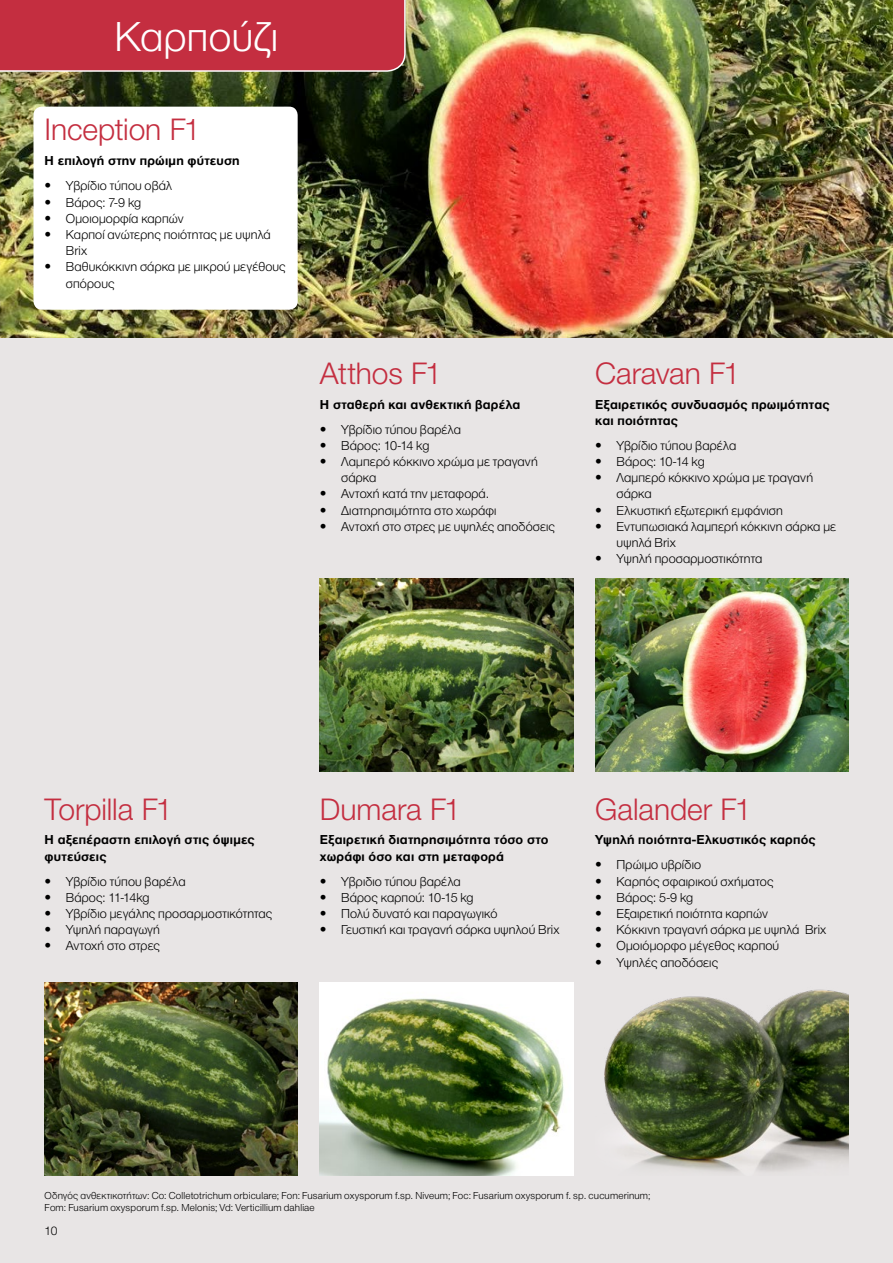
<style>
.page{position:relative;width:893px;height:1263px;background:#e8e5e5}
.page>*{position:absolute;margin:0;border:0;box-sizing:border-box;transform-origin:0 0}
.t1{font:300 43.5px "Helvetica Neue Greek";letter-spacing:.01em;color:#fff}
.t2{font:300 30px "Helvetica Neue LT Pro";letter-spacing:-.005em;color:#c42e40}
.t3{font:300 13.5px/16.2px "Helvetica Neue Greek";letter-spacing:.01em;color:#000}
.t4{font:700 13.5px/16.2px "Helvetica Neue Greek";letter-spacing:.015em;color:#000}
.t5{font:300 12px "Helvetica Neue LT Pro";color:#000}
.t6{font:300 10.5px/12.6px "Helvetica Neue Greek";letter-spacing:.015em;color:#000}
.s1{font-family:"Helvetica Neue LT Pro"}
</style>
<div class="page">
<img style="left:0;top:0;width:893px;height:337px">
<div style="left:0;top:0;width:406px;height:73px;background:#c42e40"></div>
<div style="left:33px;top:107px;width:265px;height:203px;background:#fff;border-radius:9px"></div>
<img style="left:45px;top:982px;width:253px;height:193px">
<img style="left:320px;top:982px;width:253px;height:194px">
<img style="left:320px;top:578px;width:253px;height:193px">
<img style="left:604px;top:989px;width:244px;height:184px">
<img style="left:595px;top:578px;width:253px;height:193px">
<h1 class="t1" style="left:114px;top:14px;width:166px">Kαρπούζι</h1>
<h2 class="t2" style="left:45px;top:111px;width:157px">Inception F1</h2>
<p class="t4" style="left:45px;top:153px;width:197px">Η επιλογή στην πρώιμη φύτευση</p>
<p class="t3" style="left:45px;top:178px;width:129px"><span class="s1">•</span> Υβρίδιο τύπου οβάλ</p>
<p class="t3" style="left:45px;top:194px;width:98px"><span class="s1">•</span> Βάρος: 7-9 kg</p>
<p class="t3" style="left:45px;top:210px;width:140px"><span class="s1">•</span> Ομοιομορφία καρπών</p>
<p class="t3" style="left:66px;top:226px;width:206px;text-indent:-21px"><span class="s1">•</span> Καρποί ανώτερης ποιότητας με υψηλά<br>Brix</p>
<p class="t3" style="left:66px;top:259px;width:221px;text-indent:-21px"><span class="s1">•</span> Βαθυκόκκινη σάρκα με μικρού μεγέθους σπόρους</p>
<h2 class="t2" style="left:320px;top:355px;width:123px">Atthos F1</h2>
<p class="t4" style="left:320px;top:396px;width:202px">Η σταθερή και ανθεκτική βαρέλα</p>
<p class="t3" style="left:320px;top:421px;width:143px"><span class="s1">•</span> Υβρίδιο τύπου βαρέλα</p>
<p class="t3" style="left:320px;top:437px;width:111px"><span class="s1">•</span> Βάρος: 10-14 kg</p>
<p class="t3" style="left:341px;top:453px;width:198px;text-indent:-21px"><span class="s1">•</span> Λαμπερό κόκκινο χρώμα με τραγανή σάρκα</p>
<p class="t3" style="left:320px;top:486px;width:171px"><span class="s1">•</span> Αντοχή κατά την μεταφορά.</p>
<p class="t3" style="left:320px;top:502px;width:178px"><span class="s1">•</span> Διατηρησιμότητα στο χωράφι</p>
<p class="t3" style="left:320px;top:518px;width:237px"><span class="s1">•</span> Αντοχή στο στρες με υψηλές αποδόσεις</p>
<h2 class="t2" style="left:595px;top:355px;width:146px">Caravan F1</h2>
<p class="t4" style="left:595px;top:396px;width:236px">Εξαιρετικός συνδυασμός πρωιμότητας και ποιότητας</p>
<p class="t3" style="left:595px;top:437px;width:143px"><span class="s1">•</span> Υβρίδιο τύπου βαρέλα</p>
<p class="t3" style="left:595px;top:453px;width:111px"><span class="s1">•</span> Βάρος: 10-14 kg</p>
<p class="t3" style="left:617px;top:469px;width:198px;text-indent:-21px"><span class="s1">•</span> Λαμπερό κόκκινο χρώμα με τραγανή σάρκα</p>
<p class="t3" style="left:595px;top:502px;width:189px"><span class="s1">•</span> Ελκυστική εξωτερική εμφάνιση</p>
<p class="t3" style="left:617px;top:518px;width:221px;text-indent:-21px"><span class="s1">•</span> Εντυπωσιακά λαμπερή κόκκινη σάρκα με υψηλά Brix</p>
<p class="t3" style="left:595px;top:550px;width:169px"><span class="s1">•</span> Υψηλή προσαρμοστικότητα</p>
<h2 class="t2" style="left:45px;top:790px;width:129px">Torpilla F1</h2>
<p class="t4" style="left:45px;top:832px;width:212px">Η αξεπέραστη επιλογή στις όψιμες φυτεύσεις</p>
<p class="t3" style="left:45px;top:873px;width:143px"><span class="s1">•</span> Υβρίδιο τύπου βαρέλα</p>
<p class="t3" style="left:45px;top:889px;width:106px"><span class="s1">•</span> Βάρος: 11-14kg</p>
<p class="t3" style="left:45px;top:905px;width:229px"><span class="s1">•</span> Υβρίδιο μεγάλης προσαρμοστικότητας</p>
<p class="t3" style="left:45px;top:921px;width:117px"><span class="s1">•</span> Υψηλή παραγωγή</p>
<p class="t3" style="left:45px;top:938px;width:117px"><span class="s1">•</span> Αντοχή στο στρες</p>
<h2 class="t2" style="left:320px;top:790px;width:142px">Dumara F1</h2>
<p class="t4" style="left:320px;top:832px;width:230px">Εξαιρετική διατηρησιμότητα τόσο στο χωράφι όσο και στη μεταφορά</p>
<p class="t3" style="left:320px;top:873px;width:142px"><span class="s1">•</span> Υβριδιο τύπου βαρέλα</p>
<p class="t3" style="left:320px;top:889px;width:155px"><span class="s1">•</span> Βάρος καρπού: 10-15 kg</p>
<p class="t3" style="left:320px;top:905px;width:179px"><span class="s1">•</span> Πολύ δυνατό και παραγωγικό</p>
<p class="t3" style="left:320px;top:921px;width:241px"><span class="s1">•</span> Γευστική και τραγανή σάρκα υψηλού Brix</p>
<h2 class="t2" style="left:595px;top:790px;width:158px">Galander F1</h2>
<p class="t4" style="left:595px;top:832px;width:222px">Υψηλή ποιότητα-Ελκυστικός καρπός</p>
<p class="t3" style="left:595px;top:857px;width:107px"><span class="s1">•</span> Πρώιμο υβρίδιο</p>
<p class="t3" style="left:595px;top:873px;width:180px"><span class="s1">•</span> Καρπός σφαιρικού σχήματος</p>
<p class="t3" style="left:595px;top:889px;width:99px"><span class="s1">•</span> Βάρος: 5-9 kg</p>
<p class="t3" style="left:595px;top:905px;width:174px"><span class="s1">•</span> Εξαιρετική ποιότητα καρπών</p>
<p class="t3" style="left:595px;top:921px;width:233px"><span class="s1">•</span> Κόκκινη τραγανή σάρκα με υψηλά Brix</p>
<p class="t3" style="left:595px;top:938px;width:185px"><span class="s1">•</span> Ομοιόμορφο μέγεθος καρπού</p>
<p class="t3" style="left:595px;top:954px;width:124px"><span class="s1">•</span> Υψηλές αποδόσεις</p>
<p class="t6" style="left:45px;top:1189px;width:607px">Οδηγός ανθεκτικοτήτων: Co: Colletotrichum orbiculare; Fon: Fusarium oxysporum f.sp. Niveum; Foc: Fusarium oxysporum f. sp. cucumerinum;<br>Fom: Fusarium oxysporum f.sp. Melonis; Vd: Verticillium dahliae</p>
<p class="t5" style="left:45px;top:1224px;width:14px">10</p>
</div>
